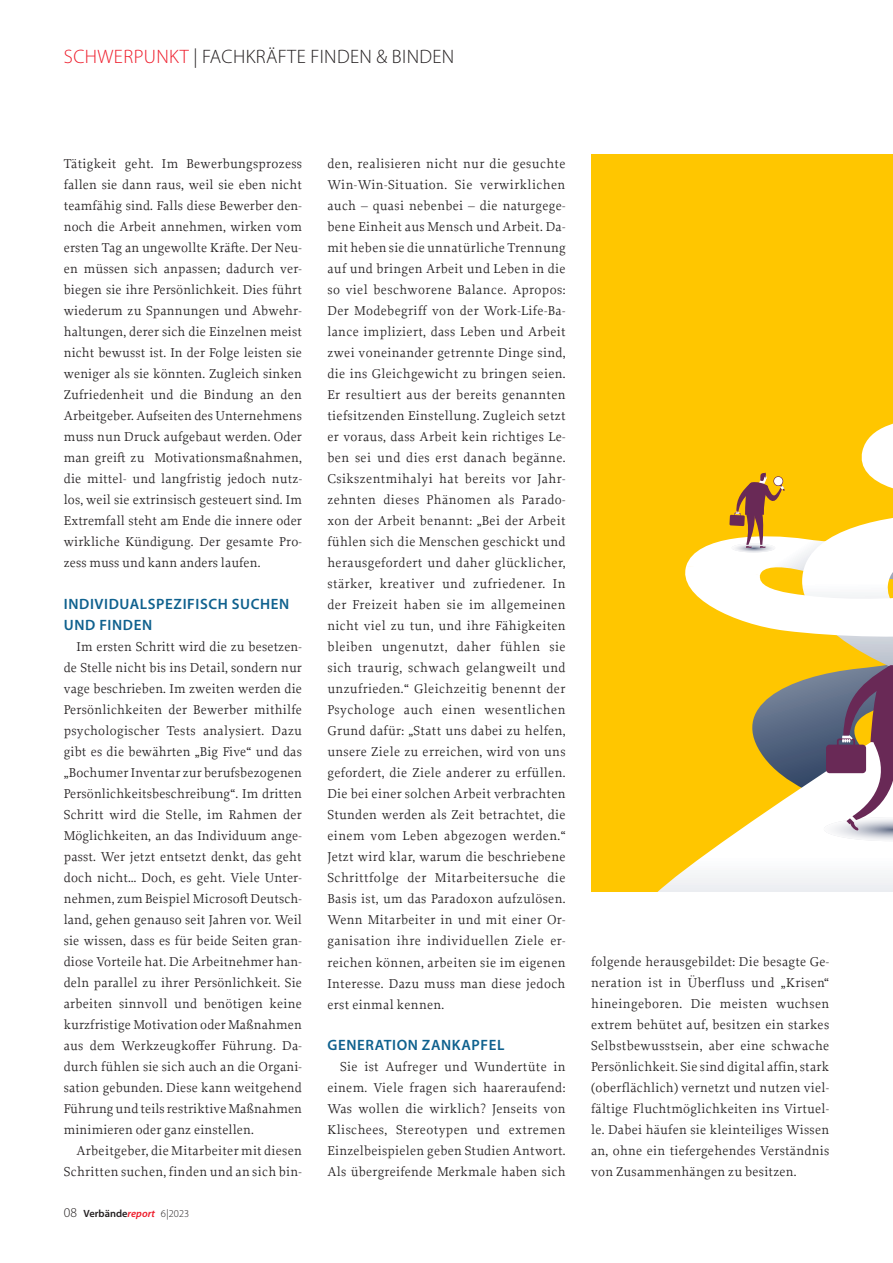
<style>
.page{position:relative;width:893px;height:1263px;background:#fff}
.page>*{position:absolute;margin:0;border:0;box-sizing:border-box;transform-origin:0 0}
.t1{font:300 19.5px "Myriad Pro";letter-spacing:.02em;color:#231f20}
.t2{font:600 15px/21px "Myriad Pro";letter-spacing:.04em;color:#0f618e}
.t3{font:13.5px/21px "Proforma";letter-spacing:.02em;color:#231f20;text-align:justify}
.t4{font:600 10.5px "Myriad Pro";color:#231f20}
.s1{color:#ee1b2a}
.s2{font-weight:300;font-size:13.5px}
.s3{font-style:italic;color:#ee1b2a}
.s4{font-weight:300}
</style>
<div class="page">
<div style="left:591px;top:155px;width:302px;height:736px;background:#ffc600"></div>
<svg style="left:658px;top:841px;width:235px;height:50px;background:#f8f1d7"></svg>
<svg style="left:685px;top:423px;width:208px;height:418px"></svg>
<h1 class="t1" style="left:64px;top:45px;width:392px"><span class="s1">SCHWERPUNKT</span> | FACHKRÄFTE FINDEN &amp; BINDEN</h1>
<p class="t3" style="left:64px;top:153px;width:240px">Tätigkeit geht. Im Bewerbungsprozess fallen sie dann raus, weil sie eben nicht teamfähig sind. Falls diese Bewerber den&shy;noch die Arbeit annehmen, wirken vom ersten Tag an ungewollte Kräfte. Der Neu&shy;en müssen sich anpassen; dadurch ver&shy;biegen sie ihre Persönlichkeit. Dies führt wiederum zu Spannungen und Abwehr&shy;haltungen, derer sich die Einzelnen meist nicht bewusst ist. In der Folge leisten sie weniger als sie könnten. Zugleich sinken Zufriedenheit und die Bindung an den Arbeitgeber. Aufseiten des Unternehmens muss nun Druck aufgebaut werden. Oder man greift zu Motivationsmaßnahmen, die mittel- und langfristig jedoch nutz&shy;los, weil sie extrinsisch gesteuert sind. Im Extremfall steht am Ende die innere oder wirkliche Kündigung. Der gesamte Pro&shy;zess muss und kann anders laufen.</p>
<p class="t2" style="left:64px;top:593px;width:227px">INDIVIDUALSPEZIFISCH SUCHEN<br>UND FINDEN</p>
<p class="t3" style="left:64px;top:636px;width:240px;text-indent:13px">Im ersten Schritt wird die zu besetzen&shy;de Stelle nicht bis ins Detail, sondern nur vage beschrieben. Im zweiten werden die Persönlichkeiten der Bewerber mithilfe psychologischer Tests analysiert. Dazu gibt es die bewährten „Big Five“ und das „Bochumer Inventar zur berufsbezogenen Persönlichkeitsbeschreibung“. Im dritten Schritt wird die Stelle, im Rahmen der Möglichkeiten, an das Individuum ange&shy;passt. Wer jetzt entsetzt denkt, das geht doch nicht… Doch, es geht. Viele Unter&shy;nehmen, zum Beispiel Microsoft Deutsch&shy;land, gehen genauso seit Jahren vor. Weil sie wissen, dass es für beide Seiten gran&shy;diose Vorteile hat. Die Arbeitnehmer han&shy;deln parallel zu ihrer Persönlichkeit. Sie arbeiten sinnvoll und benötigen keine kurzfristige Motivation oder Maßnahmen aus dem Werkzeugkoffer Führung. Da&shy;durch fühlen sie sich auch an die Organi&shy;sation gebunden. Diese kann weitgehend Führung und teils restriktive Maßnahmen minimieren oder ganz einstellen.</p>
<p class="t3" style="left:64px;top:1140px;width:240px;text-align:right">Arbeitgeber, die Mitarbeiter mit diesen<br>Schritten suchen, finden und an sich bin-</p>
<p class="t4" style="left:64px;top:1207px;width:126px"><span class="s2">08</span> Verbände<span class="s3">report</span> <span class="s4">6|2023</span></p>
<p class="t3" style="left:327px;top:153px;width:240px">den, realisieren nicht nur die gesuchte Win-Win-Situation. Sie verwirklichen auch – quasi nebenbei – die naturgege&shy;bene Einheit aus Mensch und Arbeit. Da&shy;mit heben sie die unnatürliche Trennung auf und bringen Arbeit und Leben in die so viel beschworene Balance. Apropos:<br>Der Modebegriff von der Work-Life-Ba&shy;lance impliziert, dass Leben und Arbeit zwei voneinander getrennte Dinge sind, die ins Gleichgewicht zu bringen seien.<br>Er resultiert aus der bereits genannten tiefsitzenden Einstellung. Zugleich setzt er voraus, dass Arbeit kein richtiges Le&shy;ben sei und dies erst danach begänne.<br>Csikszentmihalyi hat bereits vor Jahr&shy;zehnten dieses Phänomen als Parado&shy;xon der Arbeit benannt: „Bei der Arbeit fühlen sich die Menschen geschickt und herausgefordert und daher glücklicher, stärker, kreativer und zufriedener. In der Freizeit haben sie im allgemeinen nicht viel zu tun, und ihre Fähigkeiten bleiben ungenutzt, daher fühlen sie sich traurig, schwach gelangweilt und unzufrieden.“ Gleichzeitig benennt der Psychologe auch einen wesentlichen Grund dafür: „Statt uns dabei zu helfen, unsere Ziele zu erreichen, wird von uns gefordert, die Ziele anderer zu erfüllen.<br>Die bei einer solchen Arbeit verbrachten Stunden werden als Zeit betrachtet, die einem vom Leben abgezogen werden.“ Jetzt wird klar, warum die beschriebene Schrittfolge der Mitarbeitersuche die Basis ist, um das Paradoxon aufzulösen.<br>Wenn Mitarbeiter in und mit einer Or&shy;ganisation ihre individuellen Ziele er&shy;reichen können, arbeiten sie im eigenen Interesse. Dazu muss man diese jedoch erst einmal kennen.</p>
<p class="t2" style="left:328px;top:1034px;width:178px">GENERATION ZANKAPFEL</p>
<p class="t3" style="left:327px;top:1056px;width:240px;text-indent:13px">Sie ist Aufreger und Wundertüte in einem. Viele fragen sich haareraufend:<br>Was wollen die wirklich? Jenseits von Klischees, Stereotypen und extremen Einzelbeispielen geben Studien Antwort.<br>Als übergreifende Merkmale haben sich</p>
<p class="t3" style="left:591px;top:951px;width:240px">folgende herausgebildet: Die besagte Ge&shy;neration ist in Überfluss und „Krisen“ hineingeboren. Die meisten wuchsen extrem behütet auf, besitzen ein starkes Selbstbewusstsein, aber eine schwache Persönlichkeit. Sie sind digital affin, stark (oberflächlich) vernetzt und nutzen viel&shy;fältige Fluchtmöglichkeiten ins Virtuel&shy;le. Dabei häufen sie kleinteiliges Wissen an, ohne ein tiefergehendes Verständnis von Zusammenhängen zu besitzen.</p>
</div>
